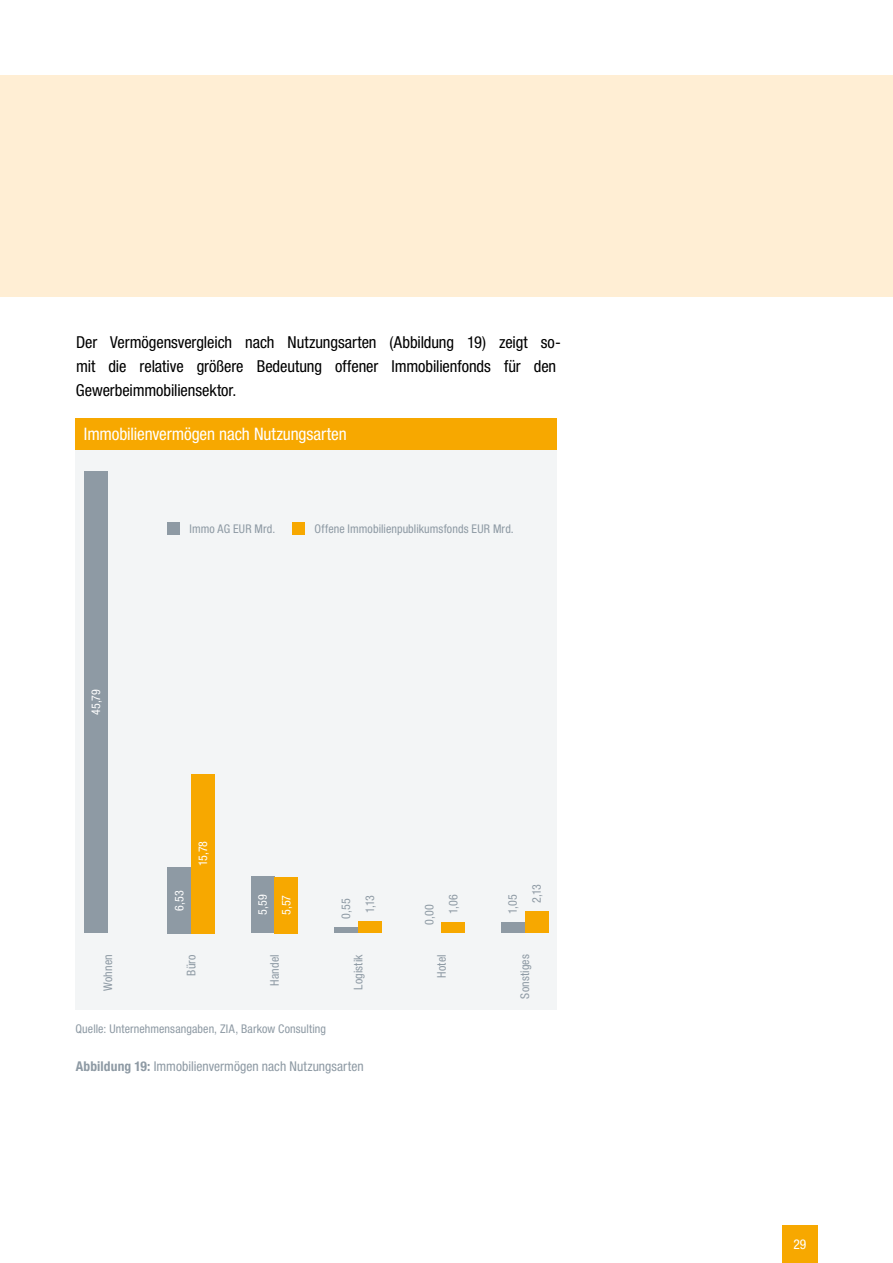
<style>
.page{position:relative;width:893px;height:1263px;background:#fff}
.page>*{position:absolute;margin:0;border:0;box-sizing:border-box;transform-origin:0 0}
.t1{font:condensed 17.25px "Helvetica Neue LT Pro";letter-spacing:-.01em;color:#fff}
.t2{font:condensed 16.5px/24px "Helvetica Neue LT Pro";letter-spacing:-.005em;color:#000}
.t3{font:condensed 13.5px "Helvetica Neue LT Pro";color:#8e9aa4}
.t4{font:condensed 13.5px "Helvetica Neue LT Pro";color:#fff}
.t5{font:condensed 12px/24px "Helvetica Neue LT Pro";letter-spacing:.01em;color:#8e9aa4}
.t6{font:condensed 12px/23.7px "Helvetica Neue LT Pro";letter-spacing:.015em;color:#fff}
.s1{font-weight:700}
</style>
<div class="page">
<div style="left:0;top:75px;width:893px;height:222px;background:#ffeed4"></div>
<div style="left:782px;top:1226px;width:35px;height:37px;background:#f7a800"></div>
<div style="left:75px;top:450px;width:482px;height:560px;background:#f3f5f6"></div>
<div style="left:75px;top:418px;width:482px;height:32px;background:#f7a800"></div>
<div style="left:84px;top:471px;width:24px;height:462px;background:#8e9aa4"></div>
<div style="left:167px;top:867px;width:24px;height:66px;background:#8e9aa4"></div>
<div style="left:251px;top:877px;width:23px;height:56px;background:#8e9aa4"></div>
<div style="left:274px;top:877px;width:24px;height:56px;background:#f7a800"></div>
<div style="left:358px;top:922px;width:24px;height:11px;background:#f7a800"></div>
<div style="left:441px;top:923px;width:24px;height:10px;background:#f7a800"></div>
<div style="left:525px;top:912px;width:24px;height:21px;background:#f7a800"></div>
<div style="left:191px;top:774px;width:24px;height:159px;background:#f7a800"></div>
<div style="left:334px;top:928px;width:24px;height:5px;background:#8e9aa4"></div>
<div style="left:501px;top:923px;width:24px;height:10px;background:#8e9aa4"></div>
<div style="left:167px;top:522px;width:13px;height:13px;background:#8e9aa4"></div>
<div style="left:292px;top:522px;width:13px;height:13px;background:#f7a800"></div>
<h2 class="t2" style="left:76px;top:330px;width:486px">Der Vermögensvergleich nach Nutzungsarten (Abbildung 19) zeigt so&shy;mit die relative größere Bedeutung offener Immobilienfonds für den<br>Gewerbeimmobiliensektor.</h2>
<h1 class="t1" style="left:84px;top:424px;width:264px">Immobilienvermögen nach Nutzungsarten</h1>
<p class="t6" style="left:84px;top:715px;width:28px;rotate:-90deg">45,79</p>
<p class="t5" style="left:96px;top:991px;width:38px;rotate:-90deg">Wohnen</p>
<p class="t5" style="left:189px;top:517px;width:88px">Immo AG EUR Mrd.</p>
<p class="t5" style="left:315px;top:517px;width:201px">Offene Immobilienpublikumsfonds EUR Mrd.</p>
<p class="t6" style="left:191px;top:866px;width:27px;rotate:-90deg">15,78</p>
<p class="t6" style="left:167px;top:910px;width:22px;rotate:-90deg">6,53</p>
<p class="t6" style="left:251px;top:915px;width:22px;rotate:-90deg">5,59<br>5,57</p>
<p class="t5" style="left:334px;top:919px;width:26px;text-align:center;rotate:-90deg">0,55<br>1,13</p>
<p class="t5" style="left:417px;top:914px;width:22px;text-indent:-11px;rotate:-90deg">0,00<br>1,06</p>
<p class="t5" style="left:501px;top:903px;width:21px;text-indent:-11px;rotate:-90deg">1,05<br>2,13</p>
<p class="t5" style="left:179px;top:975px;width:23px;rotate:-90deg">Büro</p>
<p class="t5" style="left:262px;top:986px;width:33px;rotate:-90deg">Handel</p>
<p class="t5" style="left:346px;top:990px;width:37px;rotate:-90deg">Logistik</p>
<p class="t5" style="left:429px;top:978px;width:25px;rotate:-90deg">Hotel</p>
<p class="t5" style="left:513px;top:999px;width:46px;rotate:-90deg">Sonstiges</p>
<p class="t5" style="left:75px;top:1017px;width:252px">Quelle: Unternehmensangaben, ZIA, Barkow Consulting</p>
<p class="t3" style="left:76px;top:1058px;width:289px"><span class="s1">Abbildung 19:</span> Immobilienvermögen nach Nutzungsarten</p>
<p class="t4" style="left:793px;top:1236px;width:14px">29</p>
</div>
